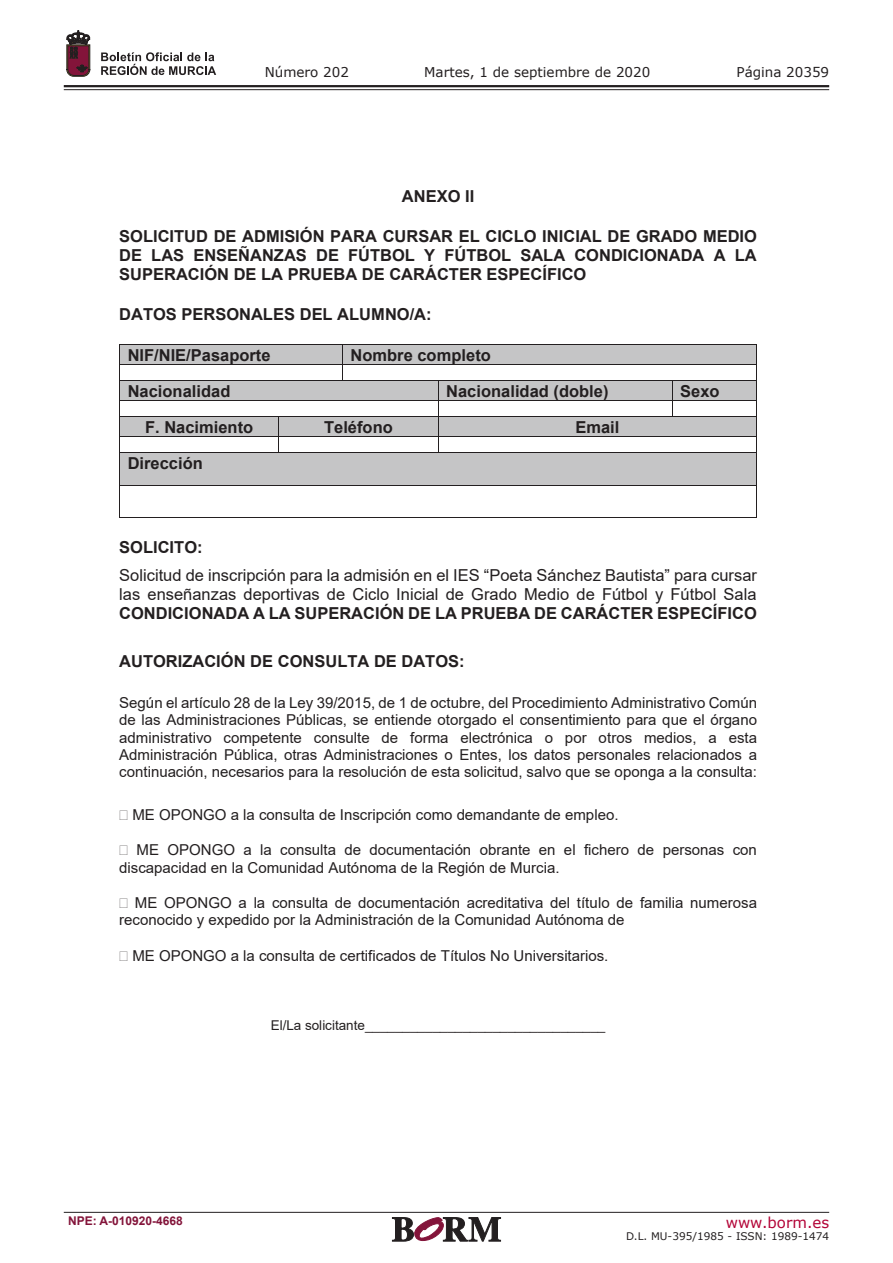
<style>
.page{position:relative;width:893px;height:1263px;background:#fff}
.page>*{position:absolute;margin:0;border:0;box-sizing:border-box;transform-origin:0 0}
.t1{font:700 16.5px/19px "Arial";color:#231f20;text-align:justify}
.t2{font:16.5px/18.9px "Arial";color:#231f20}
.t3{font:15px/17.2px "Arial";color:#231f20}
.t4{font:15px "Verdana";color:#b30437}
.t5{font:13.5px "Arial";color:#231f20}
.t6{font:13.5px "Verdana";color:#231f20}
.t7{font:700 12px "Arial";color:#83143a}
.t8{font:10.5px "Verdana";color:#231f20}
</style>
<div class="page">
<hr style="left:64px;top:85px;width:765px;height:2px;background:#231f20">
<hr style="left:64px;top:89px;width:765px;height:1px;background:#231f20">
<svg style="left:101px;top:52px;width:115px;height:23px"></svg>
<svg style="left:67px;top:31px;width:23px;height:45px"></svg>
<hr style="left:64px;top:1212px;width:765px;height:1px;background:#231f20">
<svg style="left:392px;top:1217px;width:109px;height:24px"></svg>
<div style="left:120px;top:345px;width:222px;height:19px;background:#c5c5c6"></div>
<div style="left:343px;top:345px;width:413px;height:19px;background:#c5c5c6"></div>
<hr style="left:119px;top:344px;width:638px;height:1px;background:#231f20">
<hr style="left:119px;top:364px;width:638px;height:1px;background:#231f20">
<svg style="left:342px;top:345px;width:1px;height:35px"></svg>
<div style="left:120px;top:381px;width:318px;height:19px;background:#c5c5c6"></div>
<div style="left:438px;top:381px;width:234px;height:19px;background:#c5c5c6"></div>
<div style="left:672px;top:381px;width:84px;height:19px;background:#c5c5c6"></div>
<hr style="left:119px;top:380px;width:638px;height:1px;background:#231f20">
<hr style="left:119px;top:400px;width:638px;height:1px;background:#231f20">
<svg style="left:672px;top:381px;width:1px;height:35px"></svg>
<div style="left:120px;top:417px;width:158px;height:19px;background:#c5c5c6"></div>
<div style="left:279px;top:417px;width:159px;height:19px;background:#c5c5c6"></div>
<div style="left:438px;top:417px;width:318px;height:19px;background:#c5c5c6"></div>
<hr style="left:119px;top:416px;width:638px;height:1px;background:#231f20">
<hr style="left:119px;top:436px;width:638px;height:1px;background:#231f20">
<svg style="left:119px;top:345px;width:1px;height:107px"></svg>
<svg style="left:278px;top:417px;width:1px;height:35px"></svg>
<svg style="left:438px;top:381px;width:1px;height:71px"></svg>
<svg style="left:756px;top:345px;width:1px;height:107px"></svg>
<div style="left:120px;top:453px;width:636px;height:32px;background:#c5c5c6"></div>
<hr style="left:119px;top:452px;width:638px;height:1px;background:#231f20">
<hr style="left:119px;top:453px;width:1px;height:32px;background:#231f20">
<hr style="left:756px;top:453px;width:1px;height:32px;background:#231f20">
<hr style="left:119px;top:485px;width:638px;height:1px;background:#231f20">
<hr style="left:119px;top:486px;width:1px;height:32px;background:#231f20">
<hr style="left:119px;top:517px;width:637px;height:1px;background:#231f20">
<hr style="left:756px;top:486px;width:1px;height:32px;background:#231f20">
<p class="t6" style="left:265px;top:62px;width:86px">Número 202</p>
<p class="t6" style="left:424px;top:62px;width:228px">Martes, 1 de septiembre de 2020</p>
<p class="t6" style="left:736px;top:62px;width:94px">Página 20359</p>
<p class="t1" style="left:402px;top:187px;width:74px">ANEXO II</p>
<p class="t1" style="left:119px;top:227px;width:639px">SOLICITUD DE ADMISIÓN PARA CURSAR EL CICLO INICIAL DE GRADO MEDIO DE LAS ENSEÑANZAS DE FÚTBOL Y FÚTBOL SALA CONDICIONADA A LA SUPERACIÓN DE LA PRUEBA DE CARÁCTER ESPECÍFICO</p>
<p class="t1" style="left:119px;top:305px;width:314px">DATOS PERSONALES DEL ALUMNO/A:</p>
<p class="t1" style="left:128px;top:345px;width:144px">NIF/NIE/Pasaporte</p>
<p class="t1" style="left:351px;top:345px;width:142px">Nombre completo</p>
<p class="t1" style="left:128px;top:381px;width:104px">Nacionalidad</p>
<p class="t1" style="left:446px;top:381px;width:164px">Nacionalidad (doble)</p>
<p class="t1" style="left:680px;top:381px;width:41px">Sexo</p>
<p class="t1" style="left:145px;top:417px;width:110px">F. Nacimiento</p>
<p class="t1" style="left:324px;top:417px;width:70px">Teléfono</p>
<p class="t1" style="left:575px;top:417px;width:46px">Email</p>
<p class="t1" style="left:128px;top:453px;width:77px">Dirección</p>
<p class="t1" style="left:119px;top:538px;width:85px">SOLICITO:</p>
<p class="t2" style="left:119px;top:566px;width:639px">Solicitud de inscripción para la admisión en el IES “Poeta Sánchez Bautista” para cursar las enseñanzas deportivas de Ciclo Inicial de Grado Medio de Fútbol y Fútbol Sala</p>
<p class="t1" style="left:119px;top:604px;width:639px">CONDICIONADA A LA SUPERACIÓN DE LA PRUEBA DE CARÁCTER ESPECÍFICO</p>
<p class="t1" style="left:119px;top:651px;width:347px">AUTORIZACIÓN DE CONSULTA DE DATOS:</p>
<p class="t3" style="left:119px;top:694px;width:639px;text-align:justify">Según el artículo 28 de la Ley 39/2015, de 1 de octubre, del Procedimiento Administrativo Común de las Administraciones Públicas, se entiende otorgado el consentimiento para que el órgano administrativo competente consulte de forma electrónica o por otros medios, a esta Administración Pública, otras Administraciones o Entes, los datos personales relacionados a continuación, necesarios para la resolución de esta solicitud, salvo que se oponga a la consulta:</p>
<p class="t3" style="left:132px;top:806px;width:488px">ME OPONGO a la consulta de Inscripción como demandante de empleo.</p>
<p class="t3" style="left:119px;top:841px;width:639px;text-indent:17px">ME OPONGO a la consulta de documentación obrante en el fichero de personas con discapacidad en la Comunidad Autónoma de la Región de Murcia.</p>
<p class="t3" style="left:119px;top:894px;width:639px;text-indent:16px">ME OPONGO a la consulta de documentación acreditativa del título de familia numerosa reconocido y expedido por la Administración de la Comunidad Autónoma de</p>
<p class="t3" style="left:132px;top:947px;width:478px">ME OPONGO a la consulta de certificados de Títulos No Universitarios.</p>
<p class="t7" style="left:68px;top:1212px;width:116px">NPE: A-010920-4668</p>
<p class="t5" style="left:271px;top:1015px;width:336px">El/La solicitante________________________________</p>
<p class="t4" style="left:726px;top:1212px;width:105px">www.borm.es</p>
<p class="t8" style="left:626px;top:1229px;width:205px">D.L. MU-395/1985 - ISSN: 1989-1474</p>
</div>
